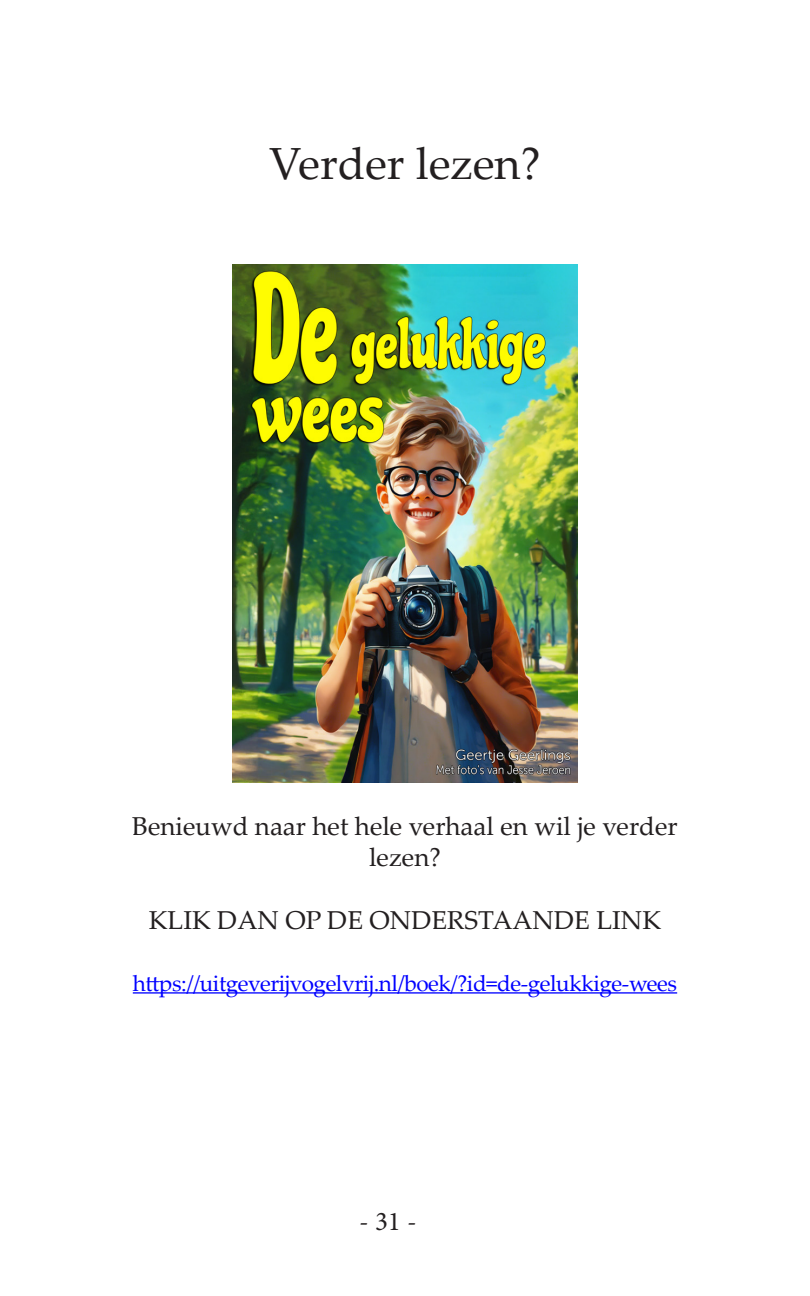
<style>
.page{position:relative;width:810px;height:1296px;background:#fff}
.page>*{position:absolute;margin:0;border:0;box-sizing:border-box;transform-origin:0 0}
.CHAPTERNOKEEP{font:45px "Palatino Linotype";color:#231f20}
.t1{font:27px "Minion Pro";color:#231f20}
.Centered{font:25.88px/31.1px "Palatino Linotype";color:#231f20;text-align:center}
.Centered-2{font:22.5px "Palatino Linotype";letter-spacing:-.02em;color:#00f}
</style>
<div class="page">
<hr style="left:133px;top:992px;width:544px;height:2px;background:#00f">
<img style="left:232px;top:265px;width:346px;height:517px">
<p class="CHAPTERNOKEEP" style="left:269px;top:131px;width:273px">Verder lezen?</p>
<p class="Centered" style="left:132px;top:810px;width:547px">Benieuwd naar het hele verhaal en wil je verder lezen?</p>
<p class="Centered" style="left:149px;top:903px;width:514px">KLIK DAN OP DE ONDERSTAANDE LINK</p>
<p class="Centered-2" style="left:133px;top:967px;width:546px">https://uitgeverijvogelvrij.nl/boek/?id=de-gelukkige-wees</p>
<p class="t1" style="left:359px;top:1203px;width:59px">- 31 -</p>
</div>
